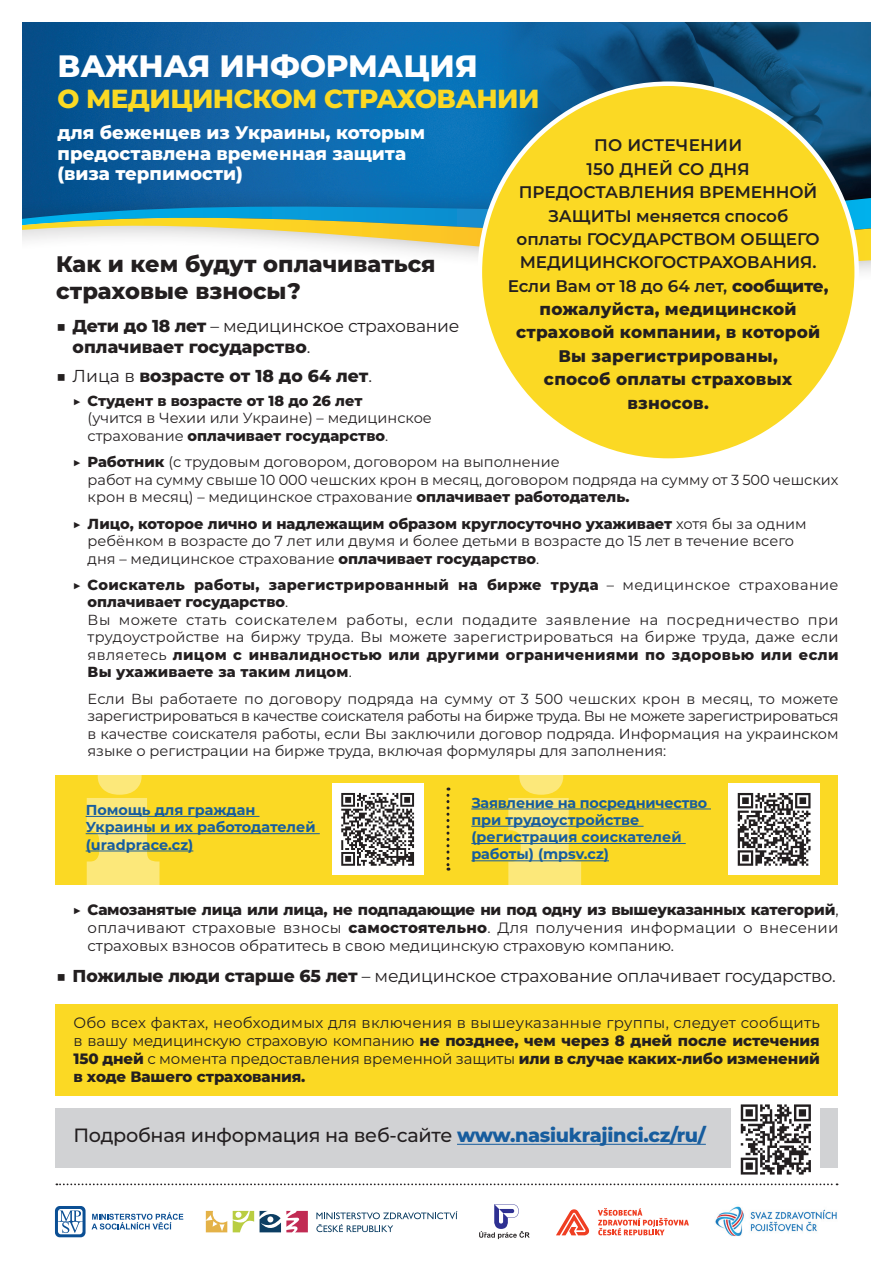
<style>
.page{position:relative;width:893px;height:1263px;background:#fff}
.page>*{position:absolute;margin:0;border:0;box-sizing:border-box;transform-origin:0 0}
.t1{font:800 30.9px "Montserrat";color:#fff}
.t2{font:800 26.1px "Montserrat";letter-spacing:-.02em;color:#fbd924}
.t3{font:800 22.5px/27px "Montserrat";color:#231f20}
.t4{font:500 19.2px "Montserrat";letter-spacing:-.015em;color:#231f20}
.t5{font:800 18.15px/20.5px "Montserrat";color:#fff}
.t6{font:800 17.25px/20.7px "Montserrat";color:#231f20}
.t7{font:17.25px "Montserrat";letter-spacing:-.01em;color:#231f20}
.t8{font:600 16.8px/23.4px "Montserrat";letter-spacing:-.005em;color:#231f20;text-align:center}
.t9{font:15px/18px "Montserrat";letter-spacing:-.005em;color:#231f20;text-align:justify}
.t10{font:14.55px/17.4px "Montserrat";color:#231f20}
.t11{font:14.55px/17.4px "Montserrat";letter-spacing:.02em;color:#231f20}
.t12{font:700 14.4px/17.2px "Montserrat";color:#175d9e}
.s1{font-weight:800}
.s2{font-weight:400}
.s3{font-weight:800;color:#175d9e}
</style>
<div class="page">
<img style="left:22px;top:22px;width:469px;height:149px">
<img style="left:491px;top:22px;width:380px;height:149px">
<div style="left:55px;top:1108px;width:783px;height:60px;background:#d1d2d4"></div>
<div style="left:55px;top:1004px;width:783px;height:91px;background:#fbd924"></div>
<div style="left:55px;top:775px;width:783px;height:110px;background:#fbd924"></div>
<hr style="left:457px;top:1144px;width:249px;height:1px;background:#175d9e">
<svg style="left:55px;top:1206px;width:31px;height:31px"></svg>
<svg style="left:92px;top:1212px;width:91px;height:17px"></svg>
<svg style="left:479px;top:1204px;width:51px;height:35px"></svg>
<div style="left:0;top:171px;width:893px;height:114px;background:#231f20;opacity:.29"></div>
<svg style="left:21px;top:195px;width:851px;height:23px;background:#0c78b4"></svg>
<svg style="left:21px;top:218px;width:851px;height:52px"></svg>
<div style="left:872px;top:0;width:21px;height:1263px;background:#fff"></div>
<div style="left:0;top:0;width:21px;height:1263px;background:#fff"></div>
<div style="left:480px;top:84px;width:377px;height:377px;background:#fbd924;border-radius:50%"></div>
<svg style="left:508px;top:775px;width:73px;height:110px"></svg>
<svg style="left:87px;top:775px;width:73px;height:110px"></svg>
<div style="left:332px;top:784px;width:91px;height:91px;background:#fff"></div>
<div style="left:728px;top:784px;width:92px;height:91px;background:#fff"></div>
<div style="left:732px;top:1096px;width:88px;height:83px;background:#fff"></div>
<svg style="left:446px;top:787px;width:3px;height:84px"></svg>
<svg style="left:56px;top:1183px;width:782px;height:2px"></svg>
<svg style="left:316px;top:1211px;width:142px;height:21px"></svg>
<svg style="left:233px;top:1211px;width:21px;height:21px"></svg>
<svg style="left:206px;top:1211px;width:21px;height:21px"></svg>
<svg style="left:260px;top:1210px;width:48px;height:22px"></svg>
<hr style="left:471px;top:809px;width:240px;height:1px;background:#175d9e">
<hr style="left:471px;top:826px;width:173px;height:1px;background:#175d9e">
<hr style="left:471px;top:843px;width:215px;height:1px;background:#175d9e">
<hr style="left:471px;top:860px;width:138px;height:1px;background:#175d9e">
<hr style="left:86px;top:816px;width:173px;height:1px;background:#175d9e">
<hr style="left:86px;top:833px;width:234px;height:1px;background:#175d9e">
<hr style="left:86px;top:851px;width:107px;height:1px;background:#175d9e">
<svg style="left:598px;top:1208px;width:91px;height:27px"></svg>
<svg style="left:556px;top:1209px;width:34px;height:26px"></svg>
<svg style="left:341px;top:793px;width:73px;height:73px"></svg>
<svg style="left:738px;top:793px;width:72px;height:73px"></svg>
<img style="left:715px;top:1206px;width:122px;height:30px">
<svg style="left:741px;top:1104px;width:70px;height:70px"></svg>
<h1 class="t1" style="left:58px;top:43px;width:422px">ВАЖНАЯ ИНФОРМАЦИЯ</h1>
<h2 class="t2" style="left:58px;top:80px;width:484px">О МЕДИЦИНСКОМ СТРАХОВАНИИ</h2>
<p class="t5" style="left:58px;top:121px;width:369px">для беженцев из Украины, которым предоставлена временная защита (виза терпимости)</p>
<p class="t8" style="left:508px;top:133px;width:322px">ПО ИСТЕЧЕНИИ<br>150 ДНЕЙ СО ДНЯ<br>ПРЕДОСТАВЛЕНИЯ ВРЕМЕННОЙ<br>ЗАЩИТЫ меняется способ<br>оплаты ГОСУДАРСТВОМ ОБЩЕГО<br>МЕДИЦИНСКОГОСТРАХОВАНИЯ.<br>Если Вам от 18 до 64 лет, <span class="s1">сообщите, пожалуйста, медицинской страховой компании, в которой<br>Вы зарегистрированы,<br>способ оплаты страховых взносов.</span></p>
<h3 class="t3" style="left:56px;top:250px;width:381px">Как и кем будут оплачиваться страховые взносы?</h3>
<p class="t6" style="left:73px;top:315px;width:388px;text-indent:-17px"><span class="s2">■</span> Дети до 18 лет <span class="s2">– медицинское страхование </span>оплачивает государство<span class="s2">.</span></p>
<p class="t6" style="left:56px;top:365px;width:317px"><span class="s2">■ Лица в</span> возрасте от 18 до 64 лет<span class="s2">.</span></p>
<p class="t10" style="left:88px;top:391px;width:346px;text-indent:-15px">▶ <span class="s1">Студент в возрасте от 18 до 26 лет<br></span>(учится в Чехии или Украине) – медицинское страхование <span class="s1">оплачивает государство</span>.</p>
<p class="t10" style="left:88px;top:453px;width:752px;text-indent:-15px">▶ <span class="s1">Работник</span> (с трудовым договором, договором на выполнение<br>работ на сумму свыше 10 000 чешских крон в месяц, договором подряда на сумму от 3 500 чешских крон в месяц) – медицинское страхование <span class="s1">оплачивает работодатель.</span></p>
<p class="t10" style="left:88px;top:514px;width:720px;text-indent:-15px">▶ <span class="s1">Лицо, которое лично и надлежащим образом круглосуточно ухаживает</span> хотя бы за одним ребёнком в возрасте до 7 лет или двумя и более детьми в возрасте до 15 лет в течение всего дня – медицинское страхование <span class="s1">оплачивает государство</span>.</p>
<p class="t11" style="left:88px;top:576px;width:752px;text-indent:-15px">▶ <span class="s1">Соискатель работы, зарегистрированный на бирже труда</span> – медицинское страхование <span class="s1">оплачивает государство</span>.<br>Вы можете стать соискателем работы, если подадите заявление на посредничество при трудоустройстве на биржу труда. Вы можете зарегистрироваться на бирже труда, даже если являетесь <span class="s1">лицом с инвалидностью или другими ограничениями по здоровью или если Вы ухаживаете за таким лицом</span>.</p>
<p class="t10" style="left:88px;top:689px;width:752px;text-align:justify">Если Вы работаете по договору подряда на сумму от 3 500 чешских крон в месяц, то можете зарегистрироваться в качестве соискателя работы на бирже труда. Вы не можете зарегистрироваться в качестве соискателя работы, если Вы заключили договор подряда. Информация на украинском языке о регистрации на бирже труда, включая формуляры для заполнения:</p>
<p class="t12" style="left:86px;top:800px;width:232px">Помощь для граждан<br>Украины и их работодателей (uradprace.cz)</p>
<p class="t12" style="left:471px;top:793px;width:237px">Заявление на посредничество при трудоустройстве (регистрация соискателей работы) (mpsv.cz)</p>
<p class="t9" style="left:88px;top:900px;width:752px;text-indent:-15px">▶ <span class="s1">Самозанятые лица или лица, не подпадающие ни под одну из вышеуказанных категорий</span>, оплачивают страховые взносы <span class="s1">самостоятельно</span>. Для получения информации о внесении страховых взносов обратитесь в свою медицинскую страховую компанию.</p>
<p class="t7" style="left:56px;top:964px;width:781px">■ <span class="s1">Пожилые люди старше 65 лет</span> – медицинское страхование оплачивает государство.</p>
<p class="t9" style="left:73px;top:1013px;width:748px">Обо всех фактах, необходимых для включения в вышеуказанные группы, следует сообщить в вашу медицинскую страховую компанию <span class="s1">не позднее, чем через 8 дней после истечения 150 дней</span> с момента предоставления временной защиты <span class="s1">или в случае каких-либо изменений в ходе Вашего страхования.</span></p>
<h3 class="t4" style="left:73px;top:1122px;width:634px">Подробная информация на веб-сайте <span class="s3">www.nasiukrajinci.cz/ru/</span></h3>
</div>
